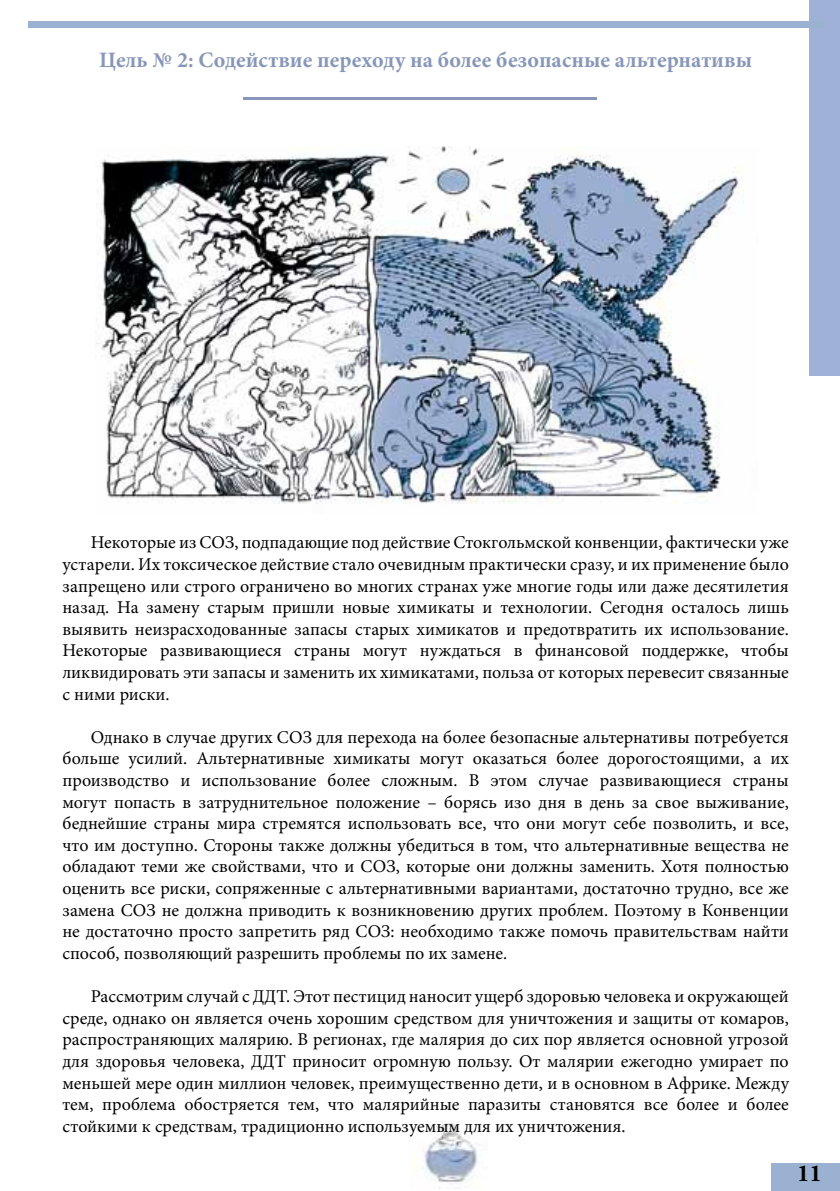
<style>
.page{position:relative;width:840px;height:1191px;background:#fff}
.page>*{position:absolute;margin:0;border:0;box-sizing:border-box;transform-origin:0 0}
.t1{font:700 24px "Adobe Garamond Pro";color:#000}
.t2{font:700 22px "Minion Pro";color:#8897b9}
.t3{font:18px/21.6px "Minion Pro";color:#000;text-align:justify}
</style>
<div class="page">
<div style="left:771px;top:1163px;width:68px;height:28px;background:#9bb1d2"></div>
<div style="left:809px;top:0;width:30px;height:376px;background:#a0b1d7"></div>
<div style="left:28px;top:22px;width:796px;height:6px;background:#9bb1d2"></div>
<img style="left:410px;top:1122px;width:68px;height:66px">
<img style="left:96px;top:146px;width:648px;height:358px">
<hr style="left:243px;top:98px;width:353px;height:2px;background:#8897b9">
<p class="t2" style="left:99px;top:44px;width:654px">Цель № 2: Содействие переходу на более безопасные альтернативы</p>
<p class="t3" style="left:62px;top:532px;width:727px;text-indent:28px">Некоторые из СОЗ, подпадающие под действие Стокгольмской конвенции, фактически уже устарели. Их токсическое действие стало очевидным практически сразу, и их применение было запрещено или строго ограничено во многих странах уже многие годы или даже десятилетия назад. На замену старым пришли новые химикаты и технологии. Сегодня осталось лишь выявить неизрасходованные запасы старых химикатов и предотвратить их использование.<br>Некоторые развивающиеся страны могут нуждаться в финансовой поддержке, чтобы ликвидировать эти запасы и заменить их химикатами, польза от которых перевесит связанные с ними риски.</p>
<p class="t3" style="left:62px;top:726px;width:727px;text-indent:28px">Однако в случае других СОЗ для перехода на более безопасные альтернативы потребуется больше усилий. Альтернативные химикаты могут оказаться более дорогостоящими, а их производство и использование более сложным. В этом случае развивающиеся страны могут попасть в затруднительное положение – борясь изо дня в день за свое выживание, беднейшие страны мира стремятся использовать все, что они могут себе позволить, и все, что им доступно. Стороны также должны убедиться в том, что альтернативные вещества не обладают теми же свойствами, что и СОЗ, которые они должны заменить. Хотя полностью оценить все риски, сопряженные с альтернативными вариантами, достаточно трудно, все же замена СОЗ не должна приводить к возникновению других проблем. Поэтому в Конвенции не достаточно просто запретить ряд СОЗ: необходимо также помочь правительствам найти способ, позволяющий разрешить проблемы по их замене.</p>
<p class="t3" style="left:62px;top:985px;width:727px;text-indent:28px">Рассмотрим случай с ДДТ. Этот пестицид наносит ущерб здоровью человека и окружающей среде, однако он является очень хорошим средством для уничтожения и защиты от комаров, распространяющих малярию. В регионах, где малярия до сих пор является основной угрозой для здоровья человека, ДДТ приносит огромную пользу. От малярии ежегодно умирает по меньшей мере один миллион человек, преимущественно дети, и в основном в Африке. Между тем, проблема обостряется тем, что малярийные паразиты становятся все более и более стойкими к средствам, традиционно используемым для их уничтожения.</p>
<h1 class="t1" style="left:796px;top:1159px;width:26px">11</h1>
</div>
